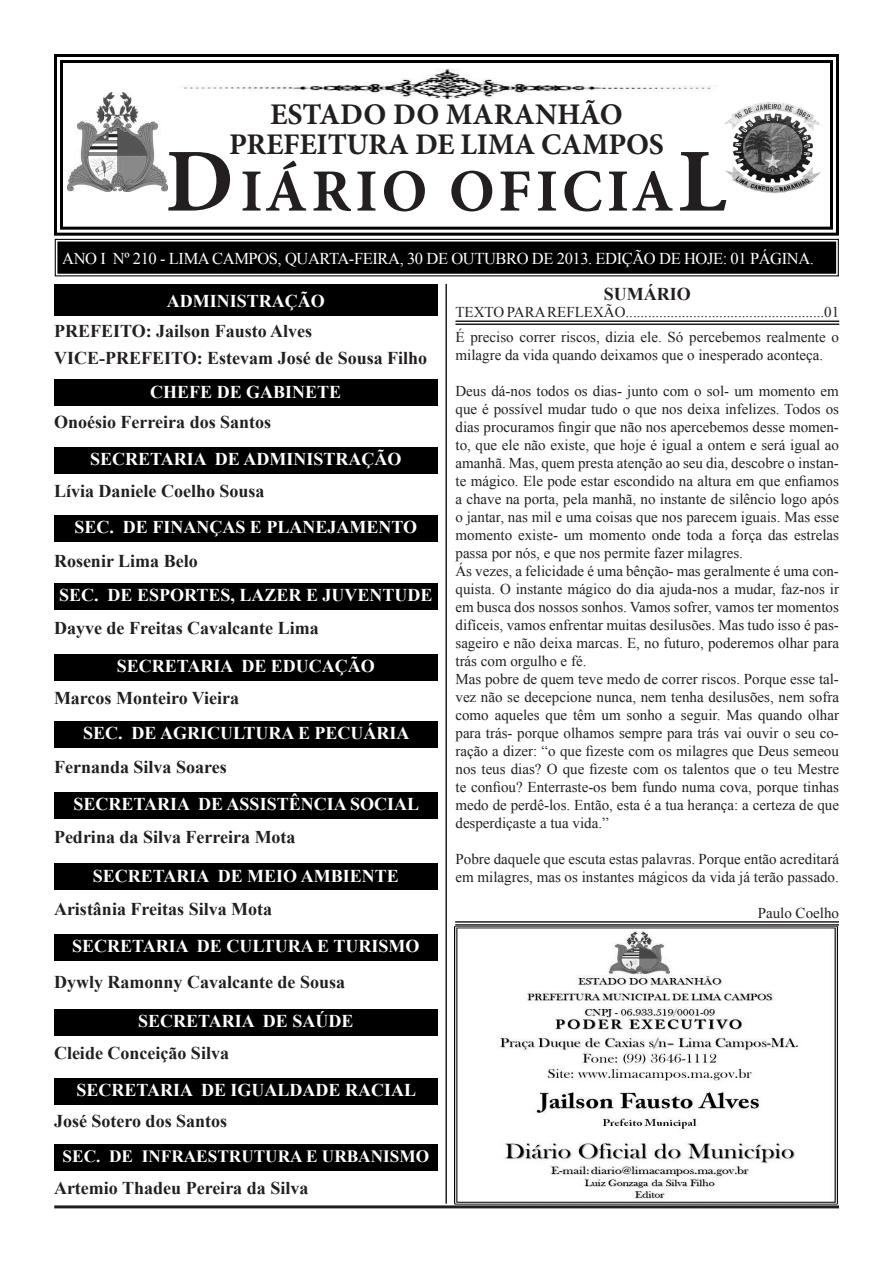
<style>
.page{position:relative;width:893px;height:1263px;background:#fff}
.page>*{position:absolute;margin:0;border:0;box-sizing:border-box;transform-origin:0 0}
.t1{font:700 60px "Minion Pro";letter-spacing:.06em;color:#231f20}
.t2{font:700 30px "Minion Pro";letter-spacing:-.01em;color:#231f20}
.t3{font:700 18px "Times New Roman";color:#231f20}
.t4{font:700 18px "Times New Roman";color:#fff}
.t5{font:700 17.25px "Times New Roman";color:#fff}
.t6{font:16.5px "Times New Roman";letter-spacing:-.025em;color:#fff}
.t7{font:15px/18px "Times New Roman";color:#231f20;text-align:justify}
.s1{font-size:90px}
</style>
<div class="page">
<svg style="left:54px;top:54px;width:785px;height:182px"></svg>
<div style="left:60px;top:60px;width:773px;height:170px;border:3px solid #000"></div>
<svg style="left:54px;top:238px;width:785px;height:39px;background:#242424"></svg>
<div style="left:57px;top:241px;width:779px;height:33px;border:2px solid #000"></div>
<div style="left:61px;top:245px;width:771px;height:25px;border:1px solid #000"></div>
<div style="left:54px;top:284px;width:383px;height:31px;background:#000"></div>
<div style="left:54px;top:379px;width:384px;height:27px;background:#000"></div>
<div style="left:54px;top:447px;width:383px;height:27px;background:#000"></div>
<div style="left:54px;top:515px;width:384px;height:27px;background:#000"></div>
<div style="left:54px;top:583px;width:384px;height:27px;background:#000"></div>
<div style="left:54px;top:654px;width:384px;height:27px;background:#000"></div>
<div style="left:54px;top:721px;width:384px;height:27px;background:#000"></div>
<div style="left:54px;top:792px;width:384px;height:27px;background:#000"></div>
<div style="left:54px;top:863px;width:384px;height:27px;background:#000"></div>
<div style="left:54px;top:934px;width:383px;height:27px;background:#000"></div>
<div style="left:54px;top:1009px;width:384px;height:27px;background:#000"></div>
<div style="left:54px;top:1078px;width:384px;height:26px;background:#000"></div>
<div style="left:54px;top:1144px;width:384px;height:27px;background:#000"></div>
<img style="left:717px;top:97px;width:108px;height:103px">
<hr style="left:54px;top:1205px;width:785px;height:3px;background:#231f20">
<img style="left:67px;top:93px;width:101px;height:98px">
<img style="left:170px;top:69px;width:552px;height:30px">
<hr style="left:455px;top:320px;width:384px;height:2px;background:#231f20">
<hr style="left:455px;top:323px;width:384px;height:2px;background:#231f20">
<hr style="left:445px;top:284px;width:2px;height:920px;background:#231f20">
<hr style="left:455px;top:921px;width:384px;height:2px;background:#231f20">
<hr style="left:455px;top:924px;width:384px;height:2px;background:#231f20">
<img style="left:455px;top:926px;width:383px;height:278px">
<p class="t2" style="left:270px;top:93px;width:354px">ESTADO DO MARANHÃO</p>
<p class="t2" style="left:229px;top:123px;width:436px">PREFEITURA DE LIMA CAMPOS</p>
<p class="t1" style="left:165px;top:149px;width:563px"><span class="s1">D</span>IÁRIO OFICIA<span class="s1">L</span></p>
<p class="t6" style="left:62px;top:247px;width:753px">ANO I Nº 210 - LIMA CAMPOS, QUARTA-FEIRA, 30 DE OUTUBRO DE 2013. EDIÇÃO DE HOJE: 01 PÁGINA.</p>
<p class="t4" style="left:167px;top:288px;width:159px">ADMINISTRAÇÃO</p>
<p class="t3" style="left:54px;top:319px;width:260px">PREFEITO: Jailson Fausto Alves</p>
<p class="t3" style="left:54px;top:346px;width:375px">VICE-PREFEITO: Estevam José de Sousa Filho</p>
<p class="t4" style="left:150px;top:380px;width:193px">CHEFE DE GABINETE</p>
<p class="t3" style="left:604px;top:281px;width:88px">SUMÁRIO</p>
<p class="t7" style="left:455px;top:303px;width:385px">TEXTO PARA REFLEXÃO.....................................................01</p>
<p class="t7" style="left:455px;top:328px;width:385px">É preciso correr riscos, dizia ele. Só percebemos realmente o milagre da vida quando deixamos que o inesperado aconteça.</p>
<p class="t7" style="left:455px;top:382px;width:385px">Deus dá-nos todos os dias- junto com o sol- um momento em que é possível mudar tudo o que nos deixa infelizes. Todos os dias procuramos fingir que não nos apercebemos desse momen&shy;to, que ele não existe, que hoje é igual a ontem e será igual ao amanhã. Mas, quem presta atenção ao seu dia, descobre o instan&shy;te mágico. Ele pode estar escondido na altura em que enfiamos a chave na porta, pela manhã, no instante de silêncio logo após o jantar, nas mil e uma coisas que nos parecem iguais. Mas esse momento existe- um momento onde toda a força das estrelas passa por nós, e que nos permite fazer milagres.</p>
<p class="t7" style="left:455px;top:562px;width:385px">Ás vezes, a felicidade é uma bênção- mas geralmente é uma con&shy;quista. O instante mágico do dia ajuda-nos a mudar, faz-nos ir em busca dos nossos sonhos. Vamos sofrer, vamos ter momentos difíceis, vamos enfrentar muitas desilusões. Mas tudo isso é pas&shy;sageiro e não deixa marcas. E, no futuro, poderemos olhar para trás com orgulho e fé.</p>
<p class="t7" style="left:455px;top:670px;width:385px">Mas pobre de quem teve medo de correr riscos. Porque esse tal&shy;vez não se decepcione nunca, nem tenha desilusões, nem sofra como aqueles que têm um sonho a seguir. Mas quando olhar para trás- porque olhamos sempre para trás vai ouvir o seu co&shy;ração a dizer: “o que fizeste com os milagres que Deus semeou nos teus dias? O que fizeste com os talentos que o teu Mestre te confiou? Enterraste-os bem fundo numa cova, porque tinhas medo de perdê-los. Então, esta é a tua herança: a certeza de que desperdiçaste a tua vida.”</p>
<p class="t7" style="left:455px;top:850px;width:385px">Pobre daquele que escuta estas palavras. Porque então acreditará em milagres, mas os instantes mágicos da vida já terão passado.</p>
<p class="t7" style="left:758px;top:904px;width:83px">Paulo Coelho</p>
<p class="t3" style="left:54px;top:410px;width:219px">Onoésio Ferreira dos Santos</p>
<p class="t4" style="left:90px;top:446px;width:313px">SECRETARIA DE ADMINISTRAÇÃO</p>
<p class="t3" style="left:54px;top:478px;width:212px">Lívia Daniele Coelho Sousa</p>
<p class="t4" style="left:74px;top:515px;width:344px">SEC. DE FINANÇAS E PLANEJAMENTO</p>
<p class="t3" style="left:54px;top:548px;width:145px">Rosenir Lima Belo</p>
<p class="t4" style="left:59px;top:583px;width:375px">SEC. DE ESPORTES, LAZER E JUVENTUDE</p>
<p class="t3" style="left:54px;top:616px;width:266px">Dayve de Freitas Cavalcante Lima</p>
<p class="t4" style="left:117px;top:653px;width:260px">SECRETARIA DE EDUCAÇÃO</p>
<p class="t3" style="left:54px;top:685px;width:187px">Marcos Monteiro Vieira</p>
<p class="t4" style="left:83px;top:721px;width:328px">SEC. DE AGRICULTURA E PECUÁRIA</p>
<p class="t3" style="left:54px;top:755px;width:174px">Fernanda Silva Soares</p>
<p class="t4" style="left:73px;top:792px;width:347px">SECRETARIA DE ASSISTÊNCIA SOCIAL</p>
<p class="t3" style="left:54px;top:824px;width:243px">Pedrina da Silva Ferreira Mota</p>
<p class="t4" style="left:93px;top:863px;width:307px">SECRETARIA DE MEIO AMBIENTE</p>
<p class="t3" style="left:54px;top:897px;width:220px">Aristânia Freitas Silva Mota</p>
<p class="t4" style="left:72px;top:934px;width:349px">SECRETARIA DE CULTURA E TURISMO</p>
<p class="t3" style="left:54px;top:970px;width:293px">Dywly Ramonny Cavalcante de Sousa</p>
<p class="t4" style="left:138px;top:1009px;width:217px">SECRETARIA DE SAÚDE</p>
<p class="t3" style="left:54px;top:1040px;width:176px">Cleide Conceição Silva</p>
<p class="t4" style="left:76px;top:1077px;width:341px">SECRETARIA DE IGUALDADE RACIAL</p>
<p class="t3" style="left:54px;top:1108px;width:175px">José Sotero dos Santos</p>
<p class="t5" style="left:63px;top:1144px;width:368px">SEC. DE INFRAESTRUTURA E URBANISMO</p>
<p class="t3" style="left:54px;top:1176px;width:256px">Artemio Thadeu Pereira da Silva</p>
</div>
